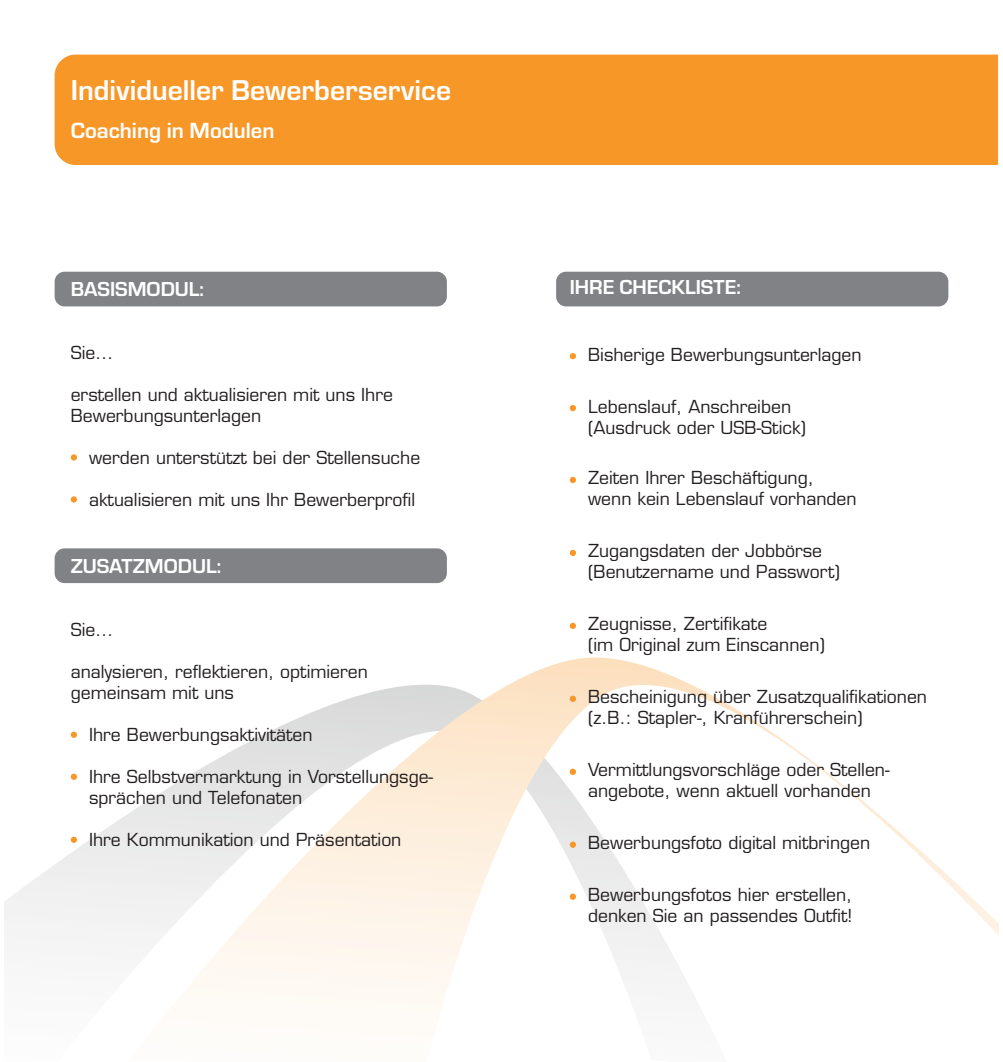
<style>
.page{position:relative;width:1003px;height:1062px;background:#fff}
.page>*{position:absolute;margin:0;border:0;box-sizing:border-box;transform-origin:0 0}
.t1{font:700 29.75px "Eurostile";color:#fff}
.t2{font:700 22.75px "Eurostile";color:#fff}
.t3{font:700 21px "Eurostile";color:#fff}
.t4{font:17.5px/21px "Eurostile";color:#231f20}
</style>
<div class="page">
<div style="left:55px;top:272px;width:391px;height:34px;background:#808285;border-radius:10px"></div>
<svg style="left:5px;top:862px;width:53px;height:79px;fill:#f3f3f3"></svg>
<svg style="left:58px;top:657px;width:939px;height:356px"></svg>
<div style="left:55px;top:55px;width:942px;height:110px;background:#f79727"></div>
<div style="left:556px;top:272px;width:391px;height:34px;background:#808285;border-radius:10px"></div>
<div style="left:55px;top:548px;width:391px;height:35px;background:#808285;border-radius:10px"></div>
<svg style="left:71px;top:454px;width:6px;height:6px"></svg>
<svg style="left:71px;top:496px;width:6px;height:6px"></svg>
<div style="left:71px;top:731px;width:6px;height:7px;background:#f79727;border-radius:50%"></div>
<div style="left:71px;top:773px;width:6px;height:7px;background:#f79727;border-radius:50%"></div>
<div style="left:71px;top:836px;width:6px;height:7px;background:#f79727;border-radius:50%"></div>
<svg style="left:569px;top:353px;width:6px;height:6px"></svg>
<svg style="left:569px;top:405px;width:6px;height:6px"></svg>
<svg style="left:569px;top:477px;width:6px;height:6px"></svg>
<svg style="left:569px;top:550px;width:6px;height:6px"></svg>
<svg style="left:569px;top:623px;width:6px;height:6px"></svg>
<svg style="left:569px;top:695px;width:6px;height:7px"></svg>
<svg style="left:569px;top:768px;width:6px;height:7px"></svg>
<svg style="left:569px;top:841px;width:6px;height:7px"></svg>
<svg style="left:569px;top:893px;width:6px;height:6px"></svg>
<h1 class="t1" style="left:71px;top:69px;width:381px">Individueller Bewerberservice</h1>
<h2 class="t2" style="left:71px;top:114px;width:205px">Coaching in Modulen</h2>
<p class="t3" style="left:71px;top:273px;width:135px">BASISMODUL:</p>
<p class="t4" style="left:71px;top:342px;width:44px">Sie...</p>
<p class="t4" style="left:71px;top:384px;width:323px">erstellen und aktualisieren mit uns Ihre<br>Bewerbungsunterlagen</p>
<p class="t4" style="left:89px;top:447px;width:332px">werden unterstützt bei der Stellensuche</p>
<p class="t4" style="left:89px;top:489px;width:327px">aktualisieren mit uns Ihr Bewerberprofil</p>
<p class="t3" style="left:71px;top:551px;width:152px">ZUSATZMODUL:</p>
<p class="t4" style="left:71px;top:619px;width:44px">Sie...</p>
<p class="t4" style="left:71px;top:661px;width:298px">analysieren, reflektieren, optimieren gemeinsam mit uns</p>
<p class="t4" style="left:89px;top:724px;width:225px">Ihre Bewerbungsaktivitäten</p>
<p class="t4" style="left:89px;top:766px;width:345px">Ihre Selbstvermarktung in Vorstellungsge&shy;sprächen und Telefonaten</p>
<p class="t4" style="left:89px;top:829px;width:314px">Ihre Kommunikation und Präsentation</p>
<p class="t3" style="left:569px;top:272px;width:172px">IHRE CHECKLISTE:</p>
<p class="t4" style="left:588px;top:344px;width:275px">Bisherige Bewerbungsunterlagen</p>
<p class="t4" style="left:588px;top:396px;width:219px">Lebenslauf, Anschreiben (Ausdruck oder USB-Stick)</p>
<p class="t4" style="left:588px;top:468px;width:270px">Zeiten Ihrer Beschäftigung, wenn kein Lebenslauf vorhanden</p>
<p class="t4" style="left:588px;top:540px;width:253px">Zugangsdaten der Jobbörse (Benutzername und Passwort)</p>
<p class="t4" style="left:588px;top:613px;width:238px">Zeugnisse, Zertifikate<br>(im Original zum Einscannen)</p>
<p class="t4" style="left:588px;top:686px;width:340px">Bescheinigung über Zusatzqualifikationen (z.B.: Stapler-, Kranführerschein)</p>
<p class="t4" style="left:588px;top:759px;width:303px">Vermittlungsvorschläge oder Stellen&shy;angebote, wenn aktuell vorhanden</p>
<p class="t4" style="left:588px;top:832px;width:283px">Bewerbungsfoto digital mitbringen</p>
<p class="t4" style="left:588px;top:884px;width:265px">Bewerbungsfotos hier erstellen, denken Sie an passendes Outfit!</p>
</div>
